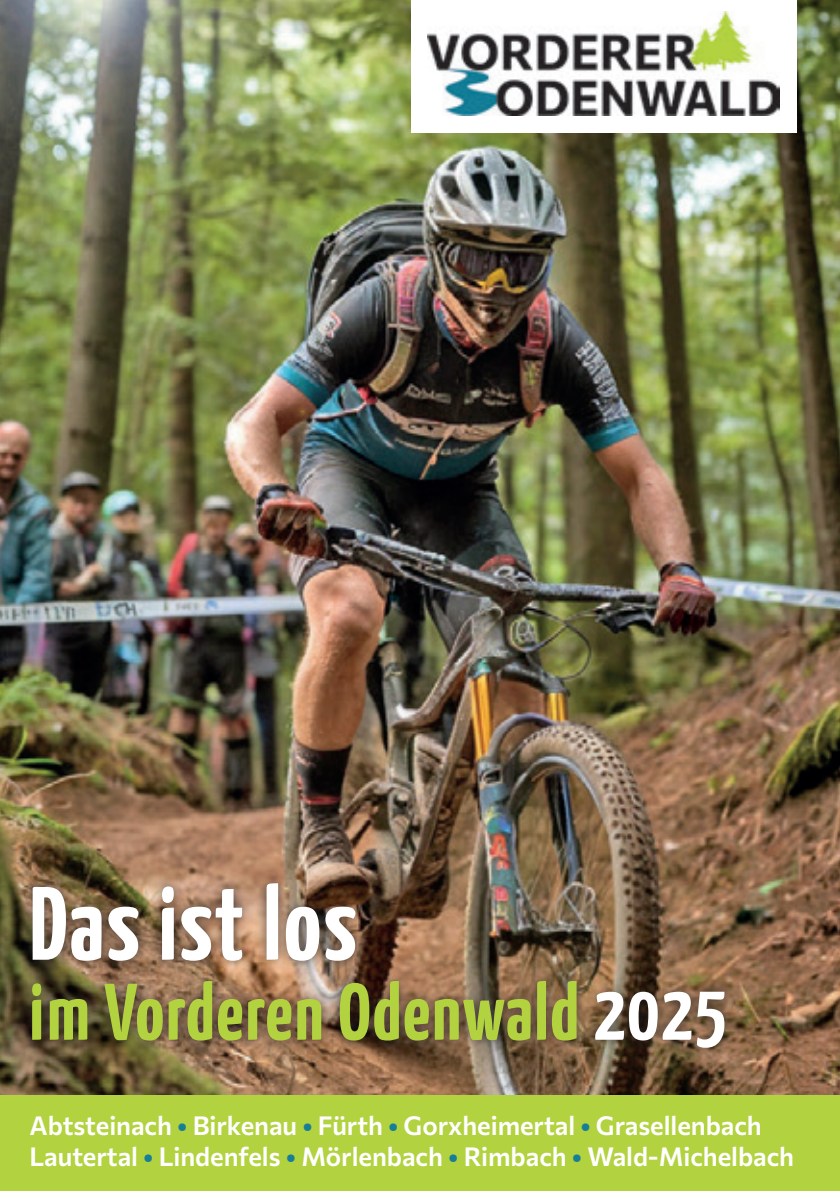
<style>
.page{position:relative;width:840px;height:1191px;background:#fff}
.page>*{position:absolute;margin:0;border:0;box-sizing:border-box;transform-origin:0 0}
.t1{font:700 104px "Yanone Kaffeesatz";letter-spacing:.02em;color:#fff}
.t2{font:700 80px "Yanone Kaffeesatz";letter-spacing:.02em;color:#b2d23f}
.t3{font:100 26px "Commissioner";color:#fff}
.s1{color:#fff}
.s2{color:#177e98}
</style>
<div class="page">
<img style="left:0;top:0;width:839px;height:1095px">
<div style="left:0;top:1095px;width:839px;height:96px;background:#b2d23f"></div>
<div style="left:19px;top:871px;width:717px;height:188px;background:#231f20;opacity:.75"></div>
<div style="left:410px;top:0;width:386px;height:132px;background:#fff"></div>
<img style="left:427px;top:11px;width:352px;height:104px">
<p class="t1" style="left:29px;top:849px;width:328px">Das ist los</p>
<p class="t2" style="left:29px;top:955px;width:698px">im Vorderen Odenwald <span class="s1">2025</span></p>
<p class="t3" style="left:29px;top:1105px;width:733px">Abtsteinach <span class="s2">•</span> Birkenau <span class="s2">•</span> Fürth <span class="s2">•</span> Gorxheimertal <span class="s2">•</span> Grasellenbach</p>
<p class="t3" style="left:29px;top:1136px;width:765px">Lautertal <span class="s2">•</span> Lindenfels <span class="s2">•</span> Mörlenbach <span class="s2">•</span> Rimbach <span class="s2">•</span> Wald-Michelbach</p>
</div>
